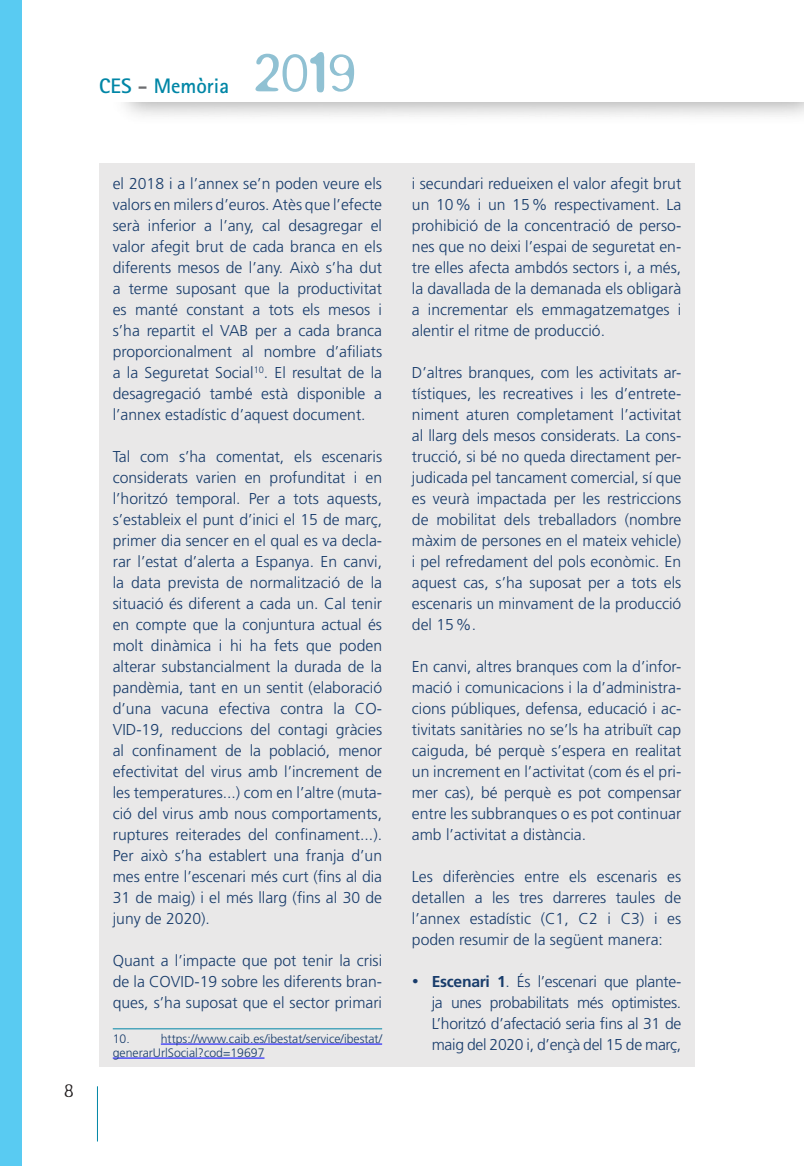
<style>
.page{position:relative;width:804px;height:1166px;background:#fff}
.page>*{position:absolute;margin:0;border:0;box-sizing:border-box;transform-origin:0 0}
.t1{font:300 61.07px "Blur";color:#90c1d3}
.t2{font:700 21px "Rotis Sans Serif";color:#0086a6}
.t3{font:300 21px "Blur";color:#231f20}
.t4{font:300 15.75px/21px "Frutiger LT Std";color:#183c6b;text-align:justify}
.t5{font:300 12.25px/14px "Frutiger LT Std";color:#183c6b}
.s1{color:#6c6d70}
.s2{font-weight:700}
</style>
<div class="page">
<hr style="left:97px;top:1086px;width:1px;height:55px;background:#0086a6">
<div style="left:0;top:0;width:21px;height:1166px;background:#59cbf2"></div>
<div style="left:99px;top:164px;width:595px;height:903px;background:#e9e8e8"></div>
<hr style="left:113px;top:1028px;width:269px;height:1px;background:#0086a6">
<hr style="left:161px;top:1044px;width:221px;height:1px;background:#00f">
<hr style="left:113px;top:1058px;width:151px;height:1px;background:#00f">
<h2 class="t2" style="left:99px;top:73px;width:131px">CES <span class="s1">-</span> Memòria</h2>
<h1 class="t1" style="left:252px;top:39px;width:104px">2019</h1>
<h2 class="t3" style="left:64px;top:1079px;width:11px">8</h2>
<p class="t4" style="left:113px;top:173px;width:271px">el 2018 i a l’annex se’n poden veure els valors en milers d’euros. Atès que l’efecte serà inferior a l’any, cal desagregar el valor afegit brut de cada branca en els diferents mesos de l’any. Això s’ha dut a terme suposant que la productivitat es manté constant a tots els mesos i s’ha repartit el VAB per a cada branca proporcionalment al nombre d’afiliats a la Seguretat Social<sup>10</sup>. El resultat de la desagregació també està disponible a l’annex estadístic d’aquest document.</p>
<p class="t4" style="left:113px;top:446px;width:271px">Tal com s’ha comentat, els escenaris considerats varien en profunditat i en l’horitzó temporal. Per a tots aquests, s’estableix el punt d’inici el 15 de març, primer dia sencer en el qual es va decla&shy;rar l’estat d’alerta a Espanya. En canvi, la data prevista de normalització de la situació és diferent a cada un. Cal tenir en compte que la conjuntura actual és molt dinàmica i hi ha fets que poden alterar substancialment la durada de la pandèmia, tant en un sentit (elaboració d’una vacuna efectiva contra la CO-VID-19, reduccions del contagi gràcies al confinament de la població, menor efectivitat del virus amb l’increment de les temperatures...) com en l’altre (muta&shy;ció del virus amb nous comportaments, ruptures reiterades del confinament...).<br>Per això s’ha establert una franja d’un mes entre l’escenari més curt (fins al dia 31 de maig) i el més llarg (fins al 30 de juny de 2020).</p>
<p class="t4" style="left:113px;top:950px;width:271px">Quant a l’impacte que pot tenir la crisi de la COVID-19 sobre les diferents bran&shy;ques, s’ha suposat que el sector primari</p>
<p class="t5" style="left:113px;top:1032px;width:19px">10.</p>
<p class="t5" style="left:113px;top:1032px;width:271px;text-indent:48px">https://www.caib.es/ibestat/service/ibestat/ generarUrlSocial?cod=19697</p>
<p class="t4" style="left:412px;top:173px;width:271px">i secundari redueixen el valor afegit brut un 10% i un 15% respectivament. La prohibició de la concentració de perso&shy;nes que no deixi l’espai de seguretat en&shy;tre elles afecta ambdós sectors i, a més, la davallada de la demanada els obligarà a incrementar els emmagatzematges i alentir el ritme de producció.</p>
<p class="t4" style="left:412px;top:362px;width:271px">D’altres branques, com les activitats ar&shy;tístiques, les recreatives i les d’entrete&shy;niment aturen completament l’activitat al llarg dels mesos considerats. La cons&shy;trucció, si bé no queda directament per&shy;judicada pel tancament comercial, sí que es veurà impactada per les restriccions de mobilitat dels treballadors (nombre màxim de persones en el mateix vehicle) i pel refredament del pols econòmic. En aquest cas, s’ha suposat per a tots els escenaris un minvament de la producció del 15 %.</p>
<p class="t4" style="left:412px;top:656px;width:271px">En canvi, altres branques com la d’infor&shy;mació i comunicacions i la d’administra&shy;cions públiques, defensa, educació i ac&shy;tivitats sanitàries no se’ls ha atribuït cap caiguda, bé perquè s’espera en realitat un increment en l’activitat (com és el pri&shy;mer cas), bé perquè es pot compensar entre les subbranques o es pot continuar amb l’activitat a distància.</p>
<p class="t4" style="left:412px;top:866px;width:271px">Les diferències entre els escenaris es detallen a les tres darreres taules de l’annex estadístic (C1, C2 i C3) i es poden resumir de la següent manera:</p>
<p class="t4" style="left:432px;top:971px;width:251px;text-indent:-20px">• <span class="s2">Escenari 1</span>. És l’escenari que plante&shy;ja unes probabilitats més optimistes.<br>L’horitzó d’afectació seria fins al 31 de maig del 2020 i, d’ençà del 15 de març,</p>
</div>
